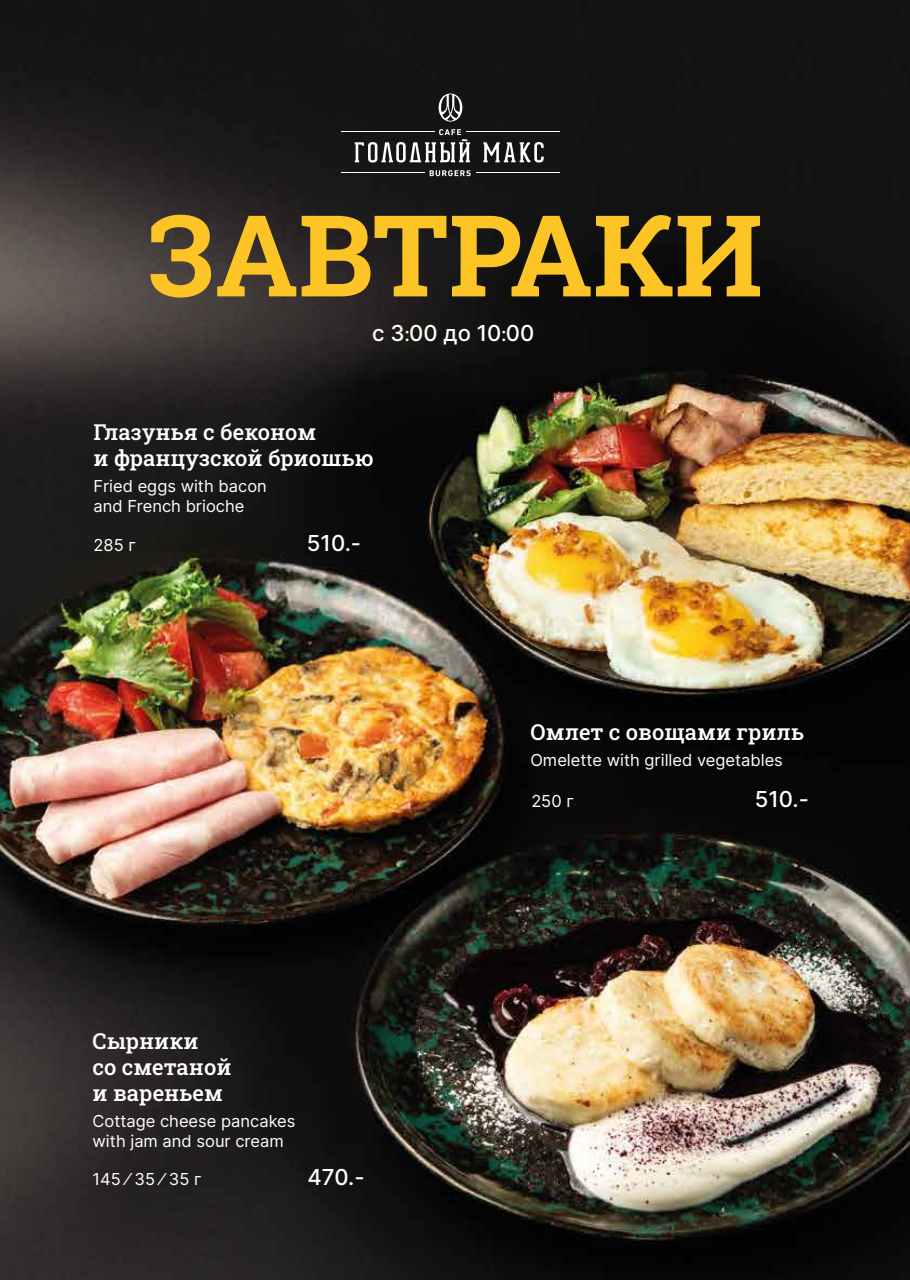
<style>
.page{position:relative;width:910px;height:1280px;background:#fff}
.page>*{position:absolute;margin:0;border:0;box-sizing:border-box;transform-origin:0 0}
.t1{font:700 113.25px "Roboto Slab";color:#fdc425}
.t2{font:500 22.05px/26.4px "Roboto Slab";color:#fff}
.t3{font:500 22.05px "Inter";color:#fff}
.t4{font:16.5px/19.8px "Inter";color:#fff}
.s1{font-family:"Myriad Pro";font-weight:400}
</style>
<div class="page">
<img style="left:0;top:0;width:910px;height:1280px">
<svg style="left:430px;top:170px;width:41px;height:6px"></svg>
<hr style="left:341px;top:131px;width:93px;height:1px;background:#fff">
<hr style="left:467px;top:131px;width:93px;height:1px;background:#fff">
<hr style="left:341px;top:172px;width:84px;height:1px;background:#fff">
<hr style="left:476px;top:172px;width:84px;height:1px;background:#fff">
<svg style="left:355px;top:129px;width:115px;height:34px"></svg>
<svg style="left:483px;top:142px;width:61px;height:21px"></svg>
<svg style="left:439px;top:94px;width:23px;height:28px"></svg>
<h1 class="t1" style="left:147px;top:178px;width:617px">ЗАВТРАКИ</h1>
<h2 class="t3" style="left:372px;top:317px;width:164px">с 3<span class="s1">:</span>00 до 10<span class="s1">:</span>00</h2>
<h2 class="t2" style="left:94px;top:418px;width:282px">Глазунья с беконом<br>и французской бриошью</h2>
<p class="t4" style="left:94px;top:476px;width:175px">Fried eggs with bacon and French brioche</p>
<p class="t4" style="left:94px;top:535px;width:44px">285 г</p>
<h2 class="t3" style="left:307px;top:527px;width:56px">510.-</h2>
<h2 class="t2" style="left:92px;top:1027px;width:141px">Сырники<br>со сметаной и вареньем</h2>
<p class="t4" style="left:93px;top:1111px;width:205px">Cottage cheese pancakes with jam and sour cream</p>
<p class="t4" style="left:93px;top:1169px;width:111px">145 ⁄ 35 ⁄ 35 г</p>
<h2 class="t3" style="left:307px;top:1161px;width:59px">470.-</h2>
<h2 class="t2" style="left:530px;top:719px;width:275px">Омлет с овощами гриль</h2>
<p class="t4" style="left:530px;top:750px;width:254px">Omelette with grilled vegetables</p>
<p class="t4" style="left:531px;top:790px;width:44px">250 г</p>
<h2 class="t3" style="left:755px;top:783px;width:56px">510.-</h2>
</div>
